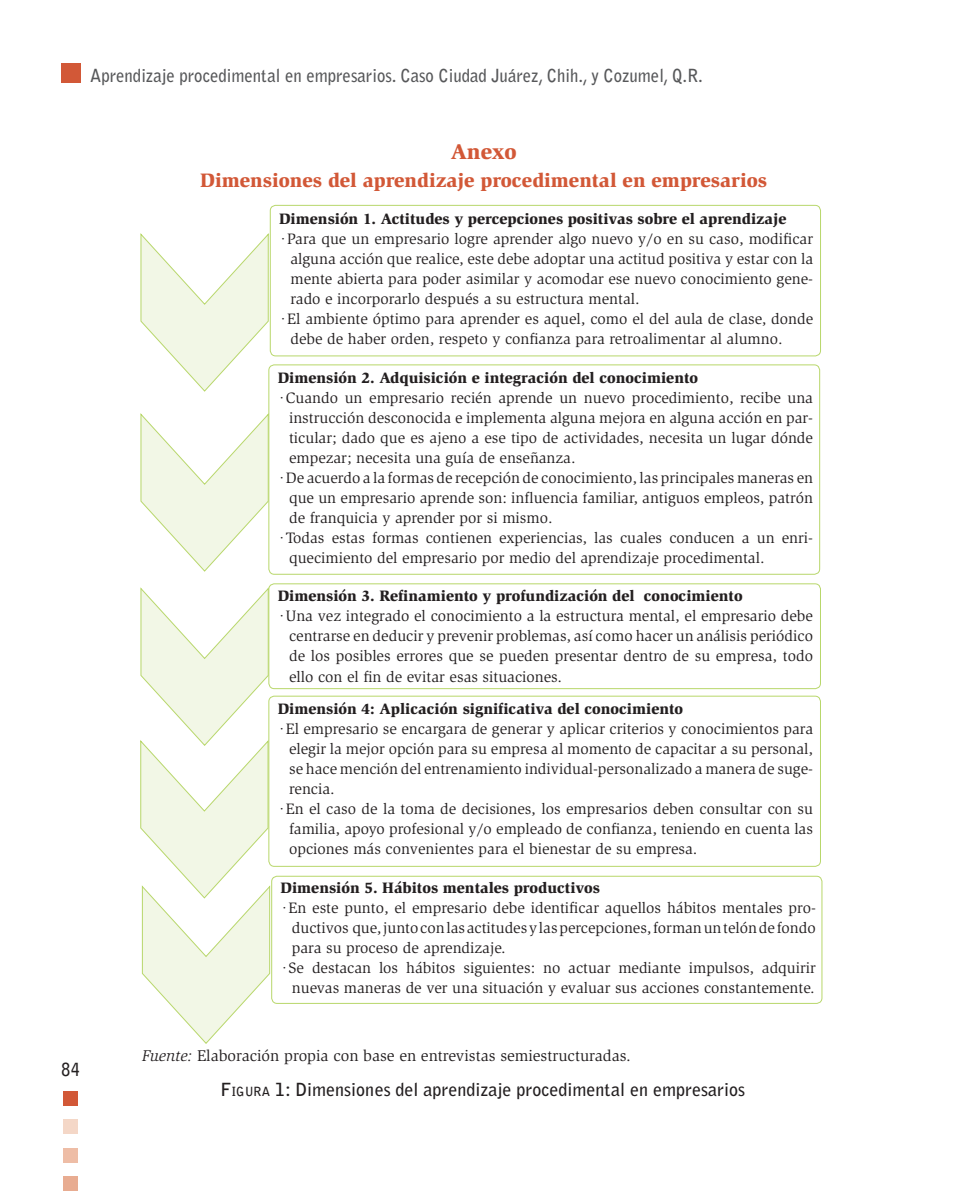
<style>
.page{position:relative;width:964px;height:1191px;background:#fff}
.page>*{position:absolute;margin:0;border:0;box-sizing:border-box;transform-origin:0 0}
.t1{font:900 22px "Slimbach";letter-spacing:-.01em;color:#d25837}
.t2{font:900 20px "Slimbach";color:#d25837}
.t3{font:700 18px "Bell Gothic Std";color:#57585a;scale:.93 1}
.t4{font:700 18px "Bell Gothic Std";color:#231f20}
.t5{font:700 18px "Bell Gothic Std";color:#231f20;scale:.87 1}
.t6{font:16px "Slimbach";color:#231f20}
.t7{font:15.6px/20.4px "Slimbach";color:#231f20;text-align:justify}
.t8{font:900 15.6px "Slimbach";color:#231f20}
.s1{font-style:italic}
.s2{font-style:inherit}
.s3{font-size:12.6px}
</style>
<div class="page">
<div style="left:61px;top:63px;width:20px;height:20px;background:#d25837"></div>
<div style="left:64px;top:1091px;width:14px;height:14px;background:#d25837"></div>
<div style="left:64px;top:1176px;width:14px;height:15px;background:#e8ac91"></div>
<div style="left:64px;top:1119px;width:14px;height:15px;background:#f4d7c7"></div>
<div style="left:64px;top:1148px;width:14px;height:14px;background:#eebda6"></div>
<div style="left:270px;top:205px;width:551px;height:151px;border:1px solid #b8d76b;border-radius:5px"></div>
<div style="left:268px;top:364px;width:552px;height:211px;border:1px solid #b8d76b;border-radius:5px"></div>
<div style="left:268px;top:583px;width:553px;height:106px;border:1px solid #b8d76b;border-radius:5px"></div>
<div style="left:268px;top:695px;width:553px;height:172px;border:1px solid #b8d76b;border-radius:5px"></div>
<div style="left:271px;top:875px;width:551px;height:129px;border:1px solid #b8d76b;border-radius:5px"></div>
<svg style="left:140px;top:232px;width:130px;height:160px"></svg>
<svg style="left:140px;top:412px;width:130px;height:160px"></svg>
<svg style="left:140px;top:586px;width:131px;height:458px"></svg>
<p class="t3" style="left:90px;top:64px;width:660px">Aprendizaje procedimental en empresarios. Caso Ciudad Juárez, Chih., y Cozumel, Q.R.</p>
<p class="t5" style="left:61px;top:1058px;width:23px">84</p>
<h1 class="t1" style="left:451px;top:138px;width:67px">Anexo</h1>
<p class="t2" style="left:200px;top:168px;width:568px">Dimensiones del aprendizaje procedimental en empresarios</p>
<p class="t8" style="left:279px;top:209px;width:509px">Dimensión 1. Actitudes y percepciones positivas sobre el aprendizaje</p>
<p class="t7" style="left:279px;top:228px;width:535px">·Para que un empresario logre aprender algo nuevo y/o en su caso, modificar</p>
<p class="t7" style="left:290px;top:248px;width:524px">alguna acción que realice, este debe adoptar una actitud positiva y estar con la</p>
<p class="t7" style="left:290px;top:268px;width:524px">mente abierta para poder asimilar y acomodar ese nuevo conocimiento gene-</p>
<p class="t7" style="left:290px;top:288px;width:351px">rado e incorporarlo después a su estructura mental.</p>
<p class="t7" style="left:279px;top:308px;width:535px">·El ambiente óptimo para aprender es aquel, como el del aula de clase, donde</p>
<p class="t7" style="left:290px;top:328px;width:494px">debe de haber orden, respeto y confianza para retroalimentar al alumno.</p>
<p class="t8" style="left:278px;top:368px;width:422px">Dimensión 2. Adquisición e integración del conocimiento</p>
<p class="t7" style="left:278px;top:388px;width:537px">·Cuando un empresario recién aprende un nuevo procedimiento, recibe una</p>
<p class="t7" style="left:289px;top:408px;width:525px">instrucción desconocida e implementa alguna mejora en alguna acción en par-</p>
<p class="t7" style="left:289px;top:428px;width:525px">ticular; dado que es ajeno a ese tipo de actividades, necesita un lugar dónde</p>
<p class="t7" style="left:289px;top:448px;width:288px">empezar; necesita una guía de enseñanza.</p>
<p class="t7" style="left:278px;top:468px;width:537px">·De acuerdo a la formas de recepción de conocimiento, las principales maneras en</p>
<p class="t7" style="left:289px;top:488px;width:525px">que un empresario aprende son: influencia familiar, antiguos empleos, patrón</p>
<p class="t7" style="left:289px;top:508px;width:265px">de franquicia y aprender por si mismo.</p>
<p class="t7" style="left:278px;top:528px;width:537px">·Todas estas formas contienen experiencias, las cuales conducen a un enri-</p>
<p class="t7" style="left:289px;top:548px;width:477px">quecimiento del empresario por medio del aprendizaje procedimental.</p>
<p class="t8" style="left:278px;top:585px;width:466px">Dimensión 3. Refinamiento y profundización del conocimiento</p>
<p class="t7" style="left:289px;top:605px;width:525px;text-indent:-11px">·Una vez integrado el conocimiento a la estructura mental, el empresario debe centrarse en deducir y prevenir problemas, así como hacer un análisis periódico de los posibles errores que se pueden presentar dentro de su empresa, todo ello con el fin de evitar esas situaciones.</p>
<p class="t8" style="left:278px;top:699px;width:407px">Dimensión 4: Aplicación significativa del conocimiento</p>
<p class="t7" style="left:278px;top:718px;width:537px">·El empresario se encargara de generar y aplicar criterios y conocimientos para</p>
<p class="t7" style="left:289px;top:738px;width:525px">elegir la mejor opción para su empresa al momento de capacitar a su personal,</p>
<p class="t7" style="left:289px;top:758px;width:525px">se hace mención del entrenamiento individual-personalizado a manera de suge-</p>
<p class="t7" style="left:289px;top:778px;width:47px">rencia.</p>
<p class="t7" style="left:278px;top:798px;width:537px">·En el caso de la toma de decisiones, los empresarios deben consultar con su</p>
<p class="t7" style="left:289px;top:818px;width:525px">familia, apoyo profesional y/o empleado de confianza, teniendo en cuenta las</p>
<p class="t7" style="left:289px;top:838px;width:410px">opciones más convenientes para el bienestar de su empresa.</p>
<p class="t8" style="left:281px;top:878px;width:321px">Dimensión 5. Hábitos mentales productivos</p>
<p class="t7" style="left:281px;top:898px;width:537px">·En este punto, el empresario debe identificar aquellos hábitos mentales pro-</p>
<p class="t7" style="left:292px;top:918px;width:525px">ductivos que, junto con las actitudes y las percepciones, forman un telón de fondo</p>
<p class="t7" style="left:292px;top:938px;width:215px">para su proceso de aprendizaje.</p>
<p class="t7" style="left:281px;top:958px;width:537px">·Se destacan los hábitos siguientes: no actuar mediante impulsos, adquirir</p>
<p class="t7" style="left:292px;top:978px;width:524px">nuevas maneras de ver una situación y evaluar sus acciones constantemente.</p>
<p class="t6" style="left:142px;top:1046px;width:490px"><span class="s1">Fuente:</span> Elaboración propia con base en entrevistas semiestructuradas.</p>
<p class="t4" style="left:220px;top:1079px;width:526px"><span class="s2">F</span><span class="s3">IGURA</span> 1: Dimensiones del aprendizaje procedimental en empresarios</p>
</div>
